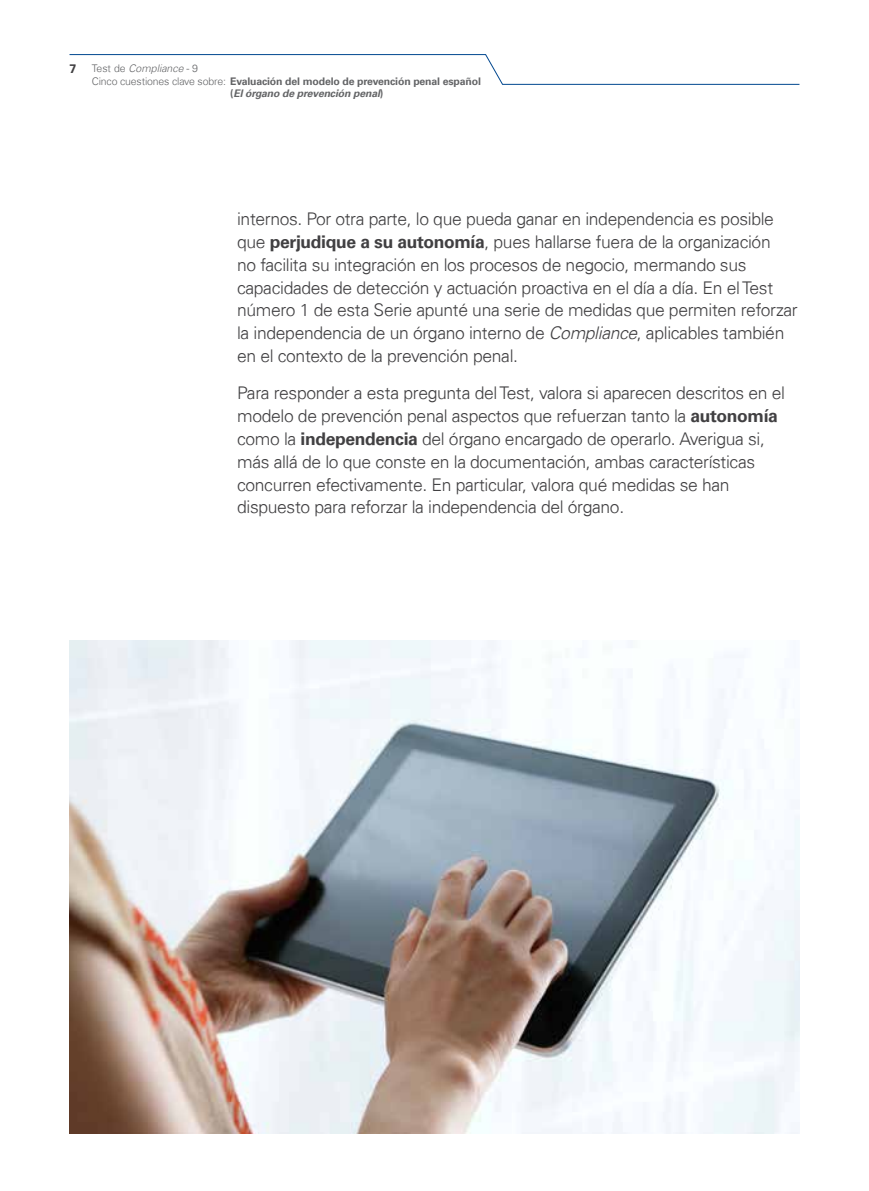
<style>
.page{position:relative;width:869px;height:1191px;background:#fff}
.page>*{position:absolute;margin:0;border:0;box-sizing:border-box;transform-origin:0 0}
.t1{font:300 17.5px/22.8px "Univers 45";letter-spacing:-.02em;color:#414042}
.t2{font:700 12.25px "Universfor KPMG";color:#414042}
.t3{font:700 10.5px "Universfor KPMG";letter-spacing:-.015em;color:#636466}
.t4{font:italic 700 10.5px "Universfor KPMG";letter-spacing:-.015em;color:#636466}
.t5{font:italic 300 10.5px "Universfor KPMG";color:#636466}
.s1{font-style:normal}
.s2{font-weight:300}
.s3{font-family:"Univers 65";font-weight:700}
.s4{font-style:italic}
</style>
<div class="page">
<svg style="left:69px;top:54px;width:731px;height:31px"></svg>
<img style="left:69px;top:640px;width:730px;height:494px">
<p class="t2" style="left:69px;top:62px;width:8px">7</p>
<p class="t5" style="left:92px;top:62px;width:108px"><span class="s1">Test de</span> Compliance <span class="s1">- 9</span></p>
<p class="t3" style="left:92px;top:75px;width:390px"><span class="s2">Cinco cuestiones clave sobre:</span> Evaluación del modelo de prevención penal español</p>
<p class="t4" style="left:230px;top:87px;width:154px"><span class="s1">(</span>El órgano de prevención penal<span class="s1">)</span></p>
<p class="t1" style="left:237px;top:208px;width:562px">internos. Por otra parte, lo que pueda ganar en independencia es posible que <span class="s3">perjudique a su autonomía</span>, pues hallarse fuera de la organización<br>no facilita su integración en los procesos de negocio, mermando sus capacidades de detección y actuación proactiva en el día a día. En el Test número 1 de esta Serie apunté una serie de medidas que permiten reforzar la independencia de un órgano interno de <span class="s4">Compliance</span>, aplicables también en el contexto de la prevención penal.</p>
<p class="t1" style="left:237px;top:382px;width:549px">Para responder a esta pregunta del Test, valora si aparecen descritos en el modelo de prevención penal aspectos que refuerzan tanto la <span class="s3">autonomía </span>como la <span class="s3">independencia</span> del órgano encargado de operarlo. Averigua si, más allá de lo que conste en la documentación, ambas características concurren efectivamente. En particular, valora qué medidas se han dispuesto para reforzar la independencia del órgano.</p>
</div>
